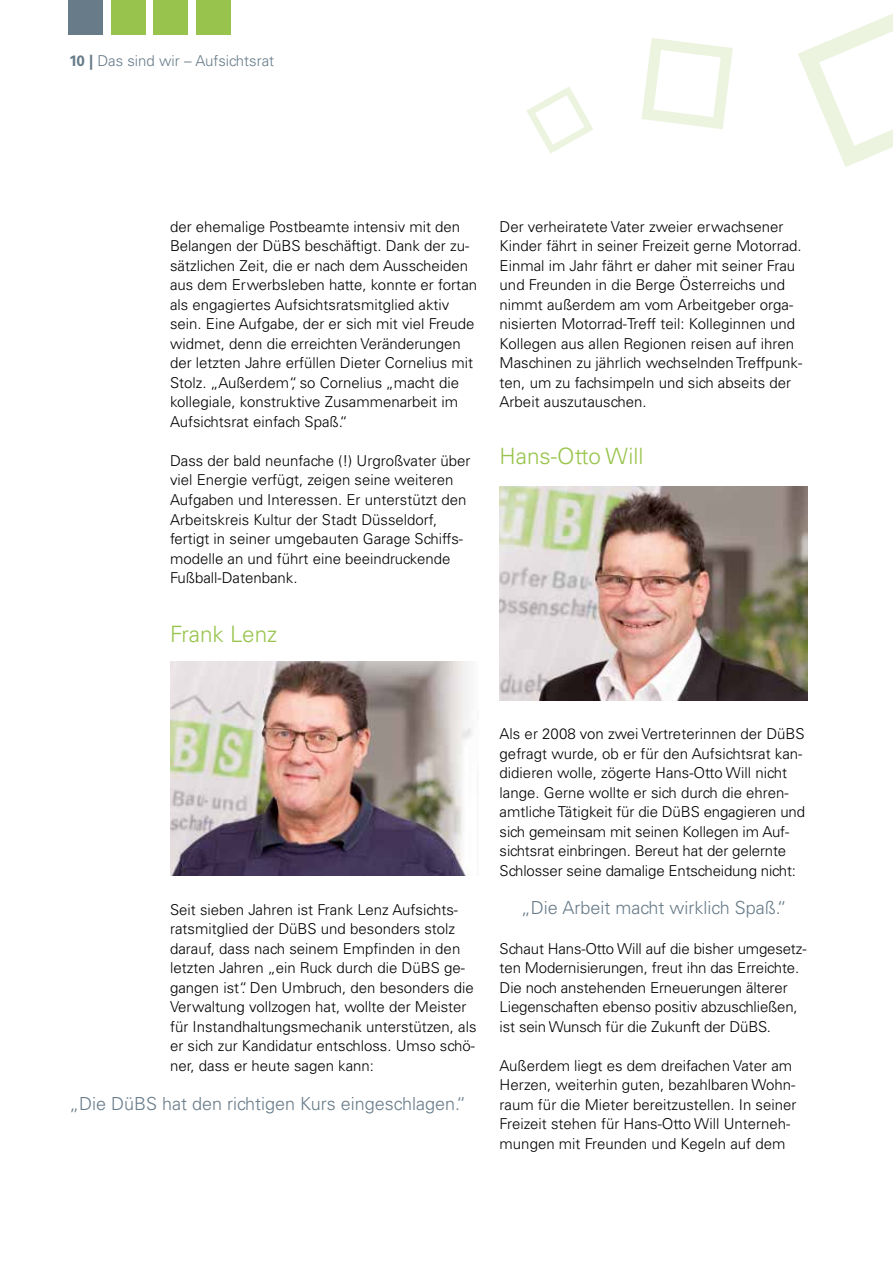
<style>
.page{position:relative;width:893px;height:1263px;background:#fff}
.page>*{position:absolute;margin:0;border:0;box-sizing:border-box;transform-origin:0 0}
.t1{font:300 22.5px "Univers";color:#98c44d}
.t2{font:300 18px "Univers";color:#677b89}
.t3{font:300 15px/19.5px "Univers";color:#000}
.t4{font:300 15px "Univers";color:#677b89}
.s1{font-weight:700}
</style>
<div class="page">
<div style="left:68px;top:0;width:35px;height:35px;background:#677b89"></div>
<div style="left:153px;top:0;width:35px;height:35px;background:#98c44d"></div>
<div style="left:196px;top:0;width:35px;height:35px;background:#98c44d"></div>
<div style="left:111px;top:0;width:35px;height:35px;background:#98c44d"></div>
<img style="left:170px;top:661px;width:302px;height:214px">
<img style="left:500px;top:486px;width:308px;height:215px">
<svg style="left:526px;top:14px;width:367px;height:153px"></svg>
<p class="t4" style="left:69px;top:51px;width:207px"><span class="s1">10 |</span> Das sind wir – Aufsichtsrat</p>
<p class="t3" style="left:170px;top:217px;width:309px">der ehemalige Postbeamte intensiv mit den Belangen der DüBS beschäftigt. Dank der zu&shy;sätzlichen Zeit, die er nach dem Ausscheiden aus dem Erwerbsleben hatte, konnte er fortan als engagiertes Aufsichtsratsmitglied aktiv sein. Eine Aufgabe, der er sich mit viel Freude widmet, denn die erreichten Veränderungen der letzten Jahre erfüllen Dieter Cornelius mit Stolz. „Außerdem“, so Cornelius „macht die kollegiale, konstruktive Zusammenarbeit im Aufsichtsrat einfach Spaß.“</p>
<p class="t3" style="left:170px;top:451px;width:302px">Dass der bald neunfache (!) Urgroßvater über viel Energie verfügt, zeigen seine weiteren Aufgaben und Interessen. Er unterstützt den Arbeitskreis Kultur der Stadt Düsseldorf, fertigt in seiner umgebauten Garage Schiffs&shy;modelle an und führt eine beeindruckende Fußball-Datenbank.</p>
<h1 class="t1" style="left:170px;top:620px;width:109px">Frank Lenz</h1>
<p class="t3" style="left:500px;top:217px;width:304px">Der verheiratete Vater zweier erwachsener Kinder fährt in seiner Freizeit gerne Motorrad.<br>Einmal im Jahr fährt er daher mit seiner Frau und Freunden in die Berge Österreichs und nimmt außerdem am vom Arbeitgeber orga&shy;nisierten Motorrad-Treff teil: Kolleginnen und Kollegen aus allen Regionen reisen auf ihren Maschinen zu jährlich wechselnden Treffpunk&shy;ten, um zu fachsimpeln und sich abseits der Arbeit auszutauschen.</p>
<h1 class="t1" style="left:500px;top:443px;width:145px">Hans-Otto Will</h1>
<p class="t3" style="left:500px;top:724px;width:307px">Als er 2008 von zwei Vertreterinnen der DüBS gefragt wurde, ob er für den Aufsichtsrat kan&shy;didieren wolle, zögerte Hans-Otto Will nicht lange. Gerne wollte er sich durch die ehren&shy;amtliche Tätigkeit für die DüBS engagieren und sich gemeinsam mit seinen Kollegen im Auf&shy;sichtsrat einbringen. Bereut hat der gelernte Schlosser seine damalige Entscheidung nicht:</p>
<p class="t3" style="left:170px;top:899px;width:308px">Seit sieben Jahren ist Frank Lenz Aufsichts&shy;ratsmitglied der DüBS und besonders stolz darauf, dass nach seinem Empfinden in den letzten Jahren „ein Ruck durch die DüBS ge&shy;gangen ist“. Den Umbruch, den besonders die Verwaltung vollzogen hat, wollte der Meister für Instandhaltungsmechanik unterstützen, als er sich zur Kandidatur entschloss. Umso schö&shy;ner, dass er heute sagen kann:</p>
<p class="t2" style="left:521px;top:897px;width:267px">„Die Arbeit macht wirklich Spaß.“</p>
<p class="t3" style="left:500px;top:938px;width:308px">Schaut Hans-Otto Will auf die bisher umgesetz&shy;ten Modernisierungen, freut ihn das Erreichte.<br>Die noch anstehenden Erneuerungen älterer Liegenschaften ebenso positiv abzuschließen, ist sein Wunsch für die Zukunft der DüBS.</p>
<p class="t3" style="left:500px;top:1055px;width:298px">Außerdem liegt es dem dreifachen Vater am Herzen, weiterhin guten, bezahlbaren Wohn&shy;raum für die Mieter bereitzustellen. In seiner Freizeit stehen für Hans-Otto Will Unterneh&shy;mungen mit Freunden und Kegeln auf dem</p>
<p class="t2" style="left:69px;top:1093px;width:398px">„Die DüBS hat den richtigen Kurs eingeschlagen.“</p>
</div>
